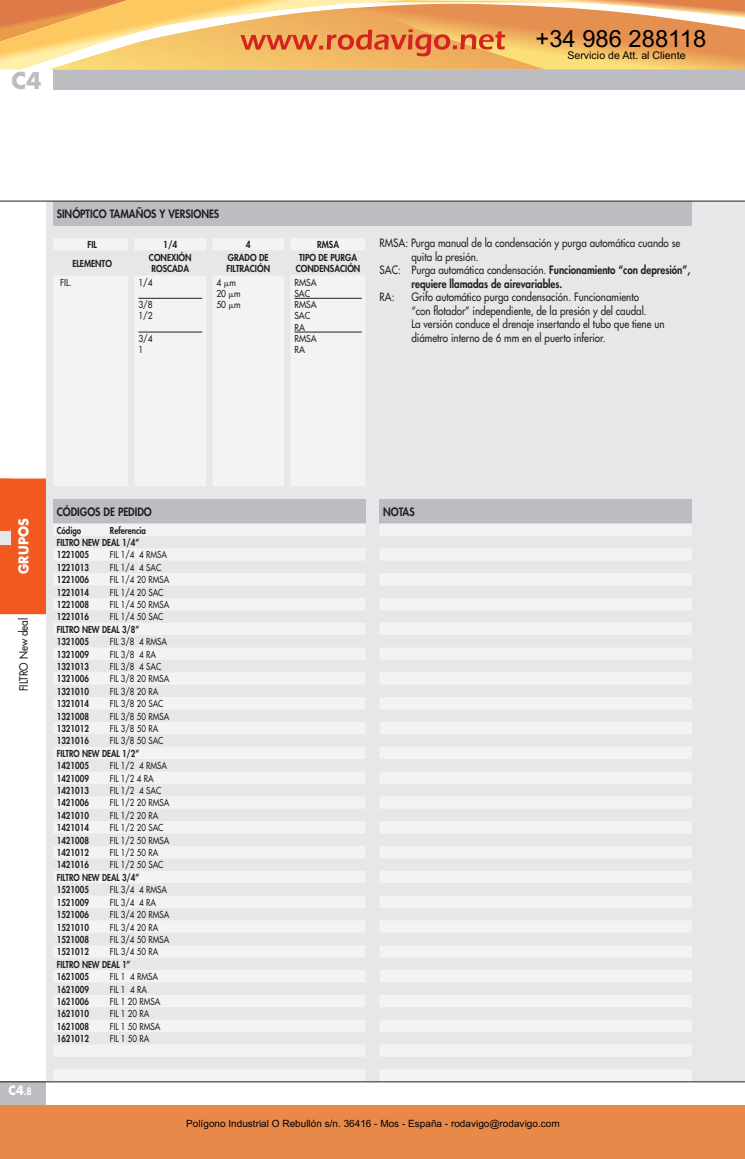
<style>
.page{position:relative;width:745px;height:1159px;background:#fff}
.page>*{position:absolute;margin:0;border:0;box-sizing:border-box;transform-origin:0 0}
.t1{font:23.75px "Arial";color:#000}
.t2{font:700 22.5px "Futura Std";color:#bcbdc0}
.t3{font:700 13.12px "Futura Std";color:#fff;scale:.95 1}
.t4{font:700 12.5px "Futura Std";color:#fff;scale:.9 1}
.t5{font:500 11.25px/13.5px "Futura Std";color:#231f20;scale:.87 1}
.t6{font:800 11.25px "Futura Std";color:#231f20;scale:.9 1}
.t7{font:800 11.25px "Futura Std";color:#231f20;scale:.87 1}
.t8{font:500 11.25px "Futura Std";color:#231f20;scale:.9 1}
.t9{font:10.62px "Arial";color:#000}
.t10{font:10px "Arial";color:#000}
.t11{font:500 9.38px "Futura Std";color:#231f20;scale:.85 1}
.t12{font:800 9.38px/12.4px "Futura Std";color:#231f20;scale:.85 1}
.t13{font:800 9.38px/11.2px "Futura Std";color:#231f20;scale:.9 1}
.t14{font:500 9.38px/11.2px "Futura Std";color:#231f20;scale:.9 1}
.s1{font-family:"Mathematical Pi One";font-weight:400}
.s2{font-weight:800}
.s3{font-weight:800;font-size:10px}
</style>
<div class="page">
<div style="left:0;top:1081px;width:46px;height:25px;background:#bcbdc0"></div>
<div style="left:53px;top:54px;width:691px;height:35px;background:#bcbdc0"></div>
<div style="left:0;top:478px;width:46px;height:137px;background:#f15921"></div>
<hr style="left:0;top:614px;width:46px;height:2px;background:#fff">
<div style="left:0;top:530px;width:11px;height:16px;background:#e6e7e9"></div>
<svg style="left:0;top:529px;width:11px;height:2px"></svg>
<div style="left:46px;top:201px;width:698px;height:880px;background:#e6e7e9"></div>
<div style="left:53px;top:201px;width:638px;height:25px;background:#bcbdc0"></div>
<div style="left:53px;top:498px;width:312px;height:25px;background:#bcbdc0"></div>
<div style="left:54px;top:239px;width:311px;height:247px;background:#f2f3f4"></div>
<svg style="left:54px;top:250px;width:311px;height:25px"></svg>
<div style="left:128px;top:238px;width:6px;height:12px;background:#e6e7e9"></div>
<div style="left:128px;top:250px;width:6px;height:25px;background:#e6e7e9"></div>
<div style="left:128px;top:275px;width:6px;height:211px;background:#e6e7e9"></div>
<div style="left:206px;top:238px;width:6px;height:12px;background:#e6e7e9"></div>
<div style="left:206px;top:250px;width:6px;height:25px;background:#e6e7e9"></div>
<div style="left:206px;top:275px;width:6px;height:211px;background:#e6e7e9"></div>
<div style="left:284px;top:238px;width:6px;height:12px;background:#e6e7e9"></div>
<div style="left:284px;top:250px;width:6px;height:25px;background:#e6e7e9"></div>
<div style="left:284px;top:275px;width:6px;height:211px;background:#e6e7e9"></div>
<hr style="left:138px;top:298px;width:64px;height:1px;background:#231f20">
<hr style="left:138px;top:332px;width:64px;height:1px;background:#231f20">
<hr style="left:294px;top:298px;width:67px;height:1px;background:#231f20">
<hr style="left:294px;top:332px;width:67px;height:1px;background:#231f20">
<svg style="left:53px;top:523px;width:312px;height:558px"></svg>
<div style="left:379px;top:498px;width:312px;height:25px;background:#bcbdc0"></div>
<svg style="left:379px;top:523px;width:312px;height:558px"></svg>
<hr style="left:0;top:201px;width:744px;height:1px;background:#231f20">
<hr style="left:0;top:1081px;width:744px;height:1px;background:#231f20">
<div style="left:0;top:1105px;width:744px;height:54px;background:#e88949"></div>
<svg style="left:0;top:0;width:744px;height:70px;background:#f0b56e"></svg>
<h2 class="t2" style="left:11px;top:66px;width:32px">C4</h2>
<h1 class="t1" style="left:535px;top:22px;width:172px">+34 986 288118</h1>
<p class="t9" style="left:567px;top:48px;width:120px">Servicio de Att. al Cliente</p>
<p class="t6" style="left:57px;top:207px;width:182px">SINÓPTICO TAMAÑOS Y VERSIONES</p>
<p class="t13" style="left:87px;top:239px;width:12px">FIL</p>
<p class="t13" style="left:163px;top:239px;width:17px">1/4</p>
<p class="t13" style="left:246px;top:239px;width:7px">4</p>
<p class="t13" style="left:317px;top:239px;width:26px">RMSA</p>
<p class="t13" style="left:72px;top:258px;width:46px">ELEMENTO</p>
<p class="t13" style="left:149px;top:252px;width:49px">CONEXIÓN<br>ROSCADA</p>
<p class="t13" style="left:226px;top:252px;width:50px">GRADO DE<br>FILTRACIÓN</p>
<p class="t13" style="left:296px;top:252px;width:73px;text-align:center">TIPO DE PURGA<br>CONDENSACIÓN</p>
<p class="t14" style="left:60px;top:276px;width:14px">FIL.</p>
<p class="t14" style="left:138px;top:276px;width:18px">1/4</p>
<p class="t14" style="left:138px;top:299px;width:18px">3/8<br>1/2</p>
<p class="t14" style="left:138px;top:333px;width:18px">3/4<br>1</p>
<p class="t14" style="left:216px;top:276px;width:28px">4 <span class="s1">M</span>m<br>20 <span class="s1">M</span>m<br>50 <span class="s1">M</span>m</p>
<p class="t14" style="left:294px;top:276px;width:26px">RMSA<br>SAC<br>RMSA<br>SAC<br>RA<br>RMSA<br>RA</p>
<p class="t5" style="left:379px;top:236px;width:347px">RMSA: Purga manual de la condensación y purga automática cuando se</p>
<p class="t5" style="left:411px;top:250px;width:79px">quita la presión.</p>
<p class="t5" style="left:379px;top:263px;width:358px">SAC: Purga automática condensación. <span class="s2">Funcionamiento “con depresión”,</span></p>
<p class="t7" style="left:411px;top:277px;width:175px">requiere llamadas de airevariables.</p>
<p class="t5" style="left:379px;top:290px;width:19px">RA:</p>
<p class="t5" style="left:411px;top:290px;width:292px">Grifo automático purga condensación. Funcionamiento<br>“con flotador” independiente, de la presión y del caudal.<br>La versión conduce el drenaje insertando el tubo que tiene un diámetro interno de 6 mm en el puerto inferior.</p>
<h3 class="t3" style="left:15px;top:574px;width:60px;rotate:-90deg">GRUPOS</h3>
<p class="t8" style="left:16px;top:691px;width:83px;rotate:-90deg">FILTRO New deal</p>
<h3 class="t4" style="left:9px;top:1082px;width:27px">C4<span class="s3">.8</span></h3>
<p class="t6" style="left:57px;top:504px;width:107px">CÓDIGOS DE PEDIDO</p>
<p class="t12" style="left:57px;top:524px;width:106px;text-indent:53px">Referencia<br>FILTRO NEW DEAL 1/4”<br>1221005</p>
<p class="t12" style="left:57px;top:524px;width:30px">Código</p>
<p class="t11" style="left:110px;top:549px;width:69px">FIL 1/4 4 RMSA</p>
<p class="t12" style="left:57px;top:561px;width:39px">1221013</p>
<p class="t11" style="left:110px;top:561px;width:62px">FIL 1/4 4 SAC</p>
<p class="t12" style="left:57px;top:573px;width:39px">1221006</p>
<p class="t11" style="left:110px;top:574px;width:71px">FIL 1/4 20 RMSA</p>
<p class="t12" style="left:57px;top:586px;width:39px">1221014</p>
<p class="t11" style="left:110px;top:586px;width:65px">FIL 1/4 20 SAC</p>
<p class="t12" style="left:57px;top:598px;width:39px">1221008</p>
<p class="t11" style="left:110px;top:598px;width:71px">FIL 1/4 50 RMSA</p>
<p class="t12" style="left:57px;top:611px;width:39px">1221016</p>
<p class="t11" style="left:110px;top:611px;width:65px">FIL 1/4 50 SAC</p>
<p class="t12" style="left:57px;top:623px;width:99px">FILTRO NEW DEAL 3/8”<br>1321005</p>
<p class="t11" style="left:110px;top:636px;width:69px">FIL 3/8 4 RMSA</p>
<p class="t12" style="left:57px;top:648px;width:39px">1321009</p>
<p class="t11" style="left:110px;top:648px;width:56px">FIL 3/8 4 RA</p>
<p class="t12" style="left:57px;top:660px;width:39px">1321013</p>
<p class="t11" style="left:110px;top:660px;width:62px">FIL 3/8 4 SAC</p>
<p class="t12" style="left:57px;top:673px;width:39px">1321006</p>
<p class="t11" style="left:110px;top:673px;width:71px">FIL 3/8 20 RMSA</p>
<p class="t12" style="left:57px;top:685px;width:39px">1321010</p>
<p class="t11" style="left:110px;top:685px;width:58px">FIL 3/8 20 RA</p>
<p class="t12" style="left:57px;top:697px;width:39px">1321014</p>
<p class="t11" style="left:110px;top:698px;width:65px">FIL 3/8 20 SAC</p>
<p class="t12" style="left:57px;top:710px;width:39px">1321008</p>
<p class="t11" style="left:110px;top:710px;width:71px">FIL 3/8 50 RMSA</p>
<p class="t12" style="left:57px;top:722px;width:39px">1321012</p>
<p class="t11" style="left:110px;top:722px;width:58px">FIL 3/8 50 RA</p>
<p class="t12" style="left:57px;top:735px;width:39px">1321016</p>
<p class="t11" style="left:110px;top:735px;width:65px">FIL 3/8 50 SAC</p>
<p class="t12" style="left:57px;top:747px;width:99px">FILTRO NEW DEAL 1/2”<br>1421005</p>
<p class="t11" style="left:110px;top:760px;width:69px">FIL 1/2 4 RMSA</p>
<p class="t12" style="left:57px;top:772px;width:39px">1421009</p>
<p class="t11" style="left:110px;top:772px;width:53px">FIL 1/2 4 RA</p>
<p class="t12" style="left:57px;top:784px;width:39px">1421013</p>
<p class="t11" style="left:110px;top:784px;width:62px">FIL 1/2 4 SAC</p>
<p class="t12" style="left:57px;top:797px;width:39px">1421006</p>
<p class="t11" style="left:110px;top:797px;width:71px">FIL 1/2 20 RMSA</p>
<p class="t12" style="left:57px;top:809px;width:39px">1421010</p>
<p class="t11" style="left:110px;top:809px;width:58px">FIL 1/2 20 RA</p>
<p class="t12" style="left:57px;top:821px;width:39px">1421014</p>
<p class="t11" style="left:110px;top:822px;width:65px">FIL 1/2 20 SAC</p>
<p class="t12" style="left:57px;top:834px;width:39px">1421008</p>
<p class="t11" style="left:110px;top:834px;width:71px">FIL 1/2 50 RMSA</p>
<p class="t12" style="left:57px;top:846px;width:39px">1421012</p>
<p class="t11" style="left:110px;top:847px;width:58px">FIL 1/2 50 RA</p>
<p class="t12" style="left:57px;top:859px;width:39px">1421016</p>
<p class="t11" style="left:110px;top:859px;width:65px">FIL 1/2 50 SAC</p>
<p class="t12" style="left:57px;top:871px;width:99px">FILTRO NEW DEAL 3/4”<br>1521005</p>
<p class="t11" style="left:110px;top:884px;width:69px">FIL 3/4 4 RMSA</p>
<p class="t12" style="left:57px;top:896px;width:39px">1521009</p>
<p class="t11" style="left:110px;top:896px;width:56px">FIL 3/4 4 RA</p>
<p class="t12" style="left:57px;top:908px;width:39px">1521006</p>
<p class="t11" style="left:110px;top:909px;width:71px">FIL 3/4 20 RMSA</p>
<p class="t12" style="left:57px;top:921px;width:39px">1521010</p>
<p class="t11" style="left:110px;top:921px;width:58px">FIL 3/4 20 RA</p>
<p class="t12" style="left:57px;top:933px;width:39px">1521008</p>
<p class="t11" style="left:110px;top:933px;width:71px">FIL 3/4 50 RMSA</p>
<p class="t12" style="left:57px;top:945px;width:39px">1521012</p>
<p class="t11" style="left:110px;top:946px;width:58px">FIL 3/4 50 RA</p>
<p class="t12" style="left:57px;top:958px;width:88px">FILTRO NEW DEAL 1”<br>1621005</p>
<p class="t11" style="left:110px;top:971px;width:58px">FIL 1 4 RMSA</p>
<p class="t12" style="left:57px;top:983px;width:39px">1621009</p>
<p class="t11" style="left:110px;top:983px;width:45px">FIL 1 4 RA</p>
<p class="t12" style="left:57px;top:995px;width:39px">1621006</p>
<p class="t11" style="left:110px;top:995px;width:61px">FIL 1 20 RMSA</p>
<p class="t12" style="left:57px;top:1007px;width:39px">1621010</p>
<p class="t11" style="left:110px;top:1008px;width:48px">FIL 1 20 RA</p>
<p class="t12" style="left:57px;top:1020px;width:39px">1621008</p>
<p class="t11" style="left:110px;top:1020px;width:61px">FIL 1 50 RMSA</p>
<p class="t12" style="left:57px;top:1032px;width:39px">1621012</p>
<p class="t11" style="left:110px;top:1033px;width:48px">FIL 1 50 RA</p>
<p class="t6" style="left:383px;top:504px;width:37px">NOTAS</p>
<p class="t10" style="left:186px;top:1117px;width:375px">Polígono Industrial O Rebullón s/n. 36416 - Mos - España - rodavigo@rodavigo.com</p>
</div>
